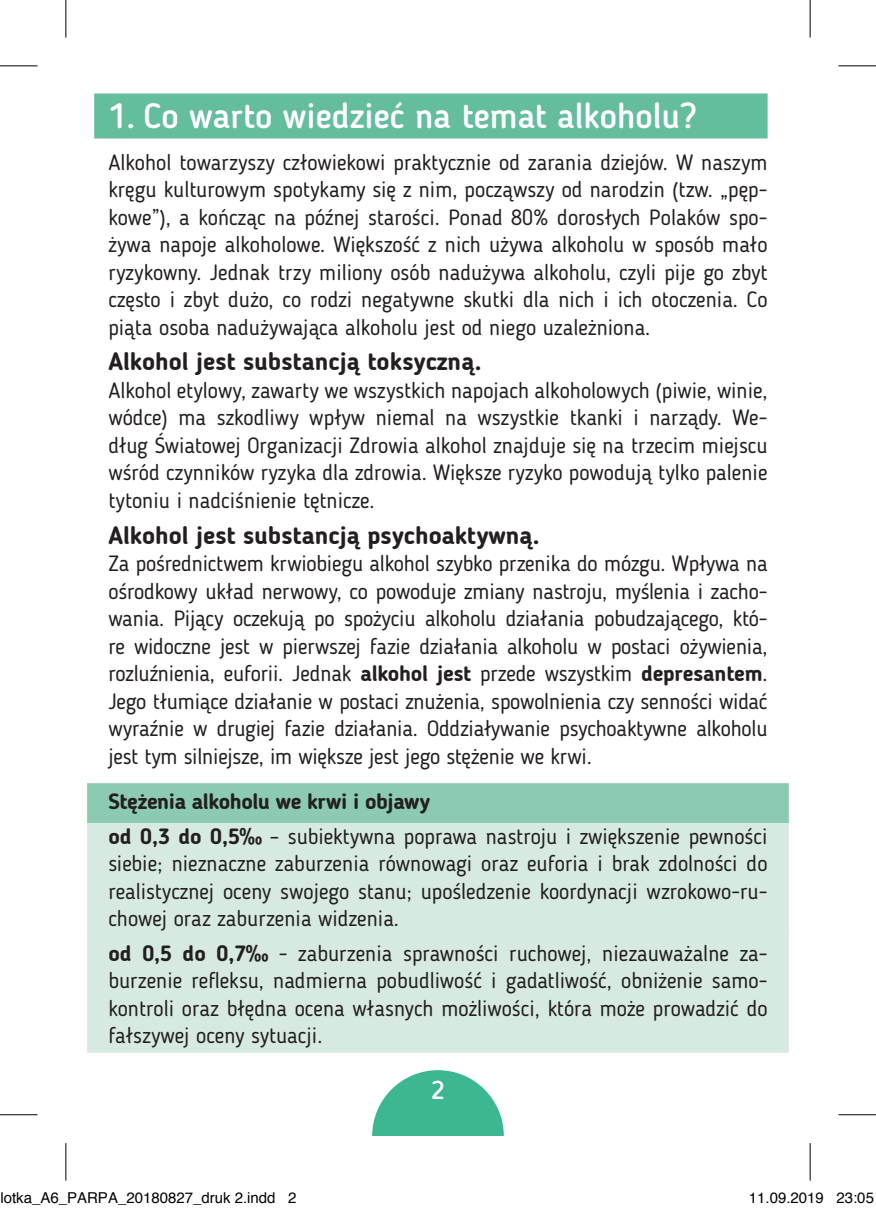
<style>
.page{position:relative;width:876px;height:1211px;background:#fff}
.page>*{position:absolute;margin:0;border:0;box-sizing:border-box;transform-origin:0 0}
.t1{font:500 35px "Blogger Sans";color:#fff}
._3level{font:700 25px "Blogger Sans";color:#231f20}
.t2{font:500 25px "Blogger Sans";color:#fff}
._1level{font:22px/27.5px "Blogger Sans";color:#231f20;text-align:justify}
._1level_blue_bg{font:22px/27.5px "Blogger Sans";color:#231f20;text-align:justify}
._1level-2{font:700 22px "Blogger Sans";letter-spacing:-.02em;color:#231f20}
.t3{font:15px "Helvetica";color:#000}
.s1{font-weight:700}
.s2{font-family:"Arial";font-weight:700}
</style>
<div class="page">
<svg style="left:372px;top:1070px;width:132px;height:66px"></svg>
<div style="left:94px;top:94px;width:673px;height:45px;background:#64bd9c"></div>
<div style="left:87px;top:783px;width:702px;height:40px;background:#8ccab2"></div>
<div style="left:87px;top:823px;width:702px;height:113px;background:#d7eae1"></div>
<div style="left:87px;top:933px;width:702px;height:120px;background:#d7eae1"></div>
<svg style="left:809px;top:0;width:1px;height:37px"></svg>
<svg style="left:809px;top:1143px;width:1px;height:38px"></svg>
<hr style="left:0;top:65px;width:38px;height:1px;background:#000">
<hr style="left:838px;top:65px;width:38px;height:1px;background:#000">
<hr style="left:0;top:1114px;width:38px;height:1px;background:#000">
<hr style="left:838px;top:1114px;width:38px;height:1px;background:#000">
<hr style="left:65px;top:0;width:1px;height:37px;background:#000">
<hr style="left:65px;top:1143px;width:1px;height:38px;background:#000">
<hr style="left:810px;top:0;width:1px;height:37px;background:#000">
<hr style="left:810px;top:1143px;width:1px;height:38px;background:#000">
<p class="t1" style="left:108px;top:95px;width:590px">1. Co warto wiedzieć na temat alkoholu?</p>
<p class="_1level" style="left:108px;top:148px;width:661px">Alkohol towarzyszy człowiekowi praktycznie od zarania dziejów. W naszym kręgu kulturowym spotykamy się z nim, począwszy od narodzin (tzw. „pęp&shy;kowe”), a kończąc na późnej starości. Ponad 80% dorosłych Polaków spo&shy;żywa napoje alkoholowe. Większość z nich używa alkoholu w sposób mało ryzykowny. Jednak trzy miliony osób nadużywa alkoholu, czyli pije go zbyt często i zbyt dużo, co rodzi negatywne skutki dla nich i ich otoczenia. Co piąta osoba nadużywająca alkoholu jest od niego uzależniona.</p>
<p class="_3level" style="left:108px;top:347px;width:374px">Alkohol jest substancją toksyczną.</p>
<p class="_1level" style="left:108px;top:376px;width:661px">Alkohol etylowy, zawarty we wszystkich napojach alkoholowych (piwie, winie, wódce) ma szkodliwy wpływ niemal na wszystkie tkanki i narządy. We&shy;dług Światowej Organizacji Zdrowia alkohol znajduje się na trzecim miejscu wśród czynników ryzyka dla zdrowia. Większe ryzyko powodują tylko palenie tytoniu i nadciśnienie tętnicze.</p>
<p class="_3level" style="left:108px;top:520px;width:433px">Alkohol jest substancją psychoaktywną.</p>
<p class="_1level" style="left:108px;top:550px;width:661px">Za pośrednictwem krwiobiegu alkohol szybko przenika do mózgu. Wpływa na ośrodkowy układ nerwowy, co powoduje zmiany nastroju, myślenia i zacho&shy;wania. Pijący oczekują po spożyciu alkoholu działania pobudzającego, któ&shy;re widoczne jest w pierwszej fazie działania alkoholu w postaci ożywienia, rozluźnienia, euforii. Jednak <span class="s1">alkohol jest</span> przede wszystkim <span class="s1">depresantem</span>.<br>Jego tłumiące działanie w postaci znużenia, spowolnienia czy senności widać wyraźnie w drugiej fazie działania. Oddziaływanie psychoaktywne alkoholu jest tym silniejsze, im większe jest jego stężenie we krwi.</p>
<p class="_1level-2" style="left:108px;top:788px;width:323px">Stężenia alkoholu we krwi i objawy</p>
<p class="_1level_blue_bg" style="left:108px;top:822px;width:661px"><span class="s1">od 0,3 do 0,5</span><span class="s2">‰</span> – subiektywna poprawa nastroju i zwiększenie pewności siebie; nieznaczne zaburzenia równowagi oraz euforia i brak zdolności do realistycznej oceny swojego stanu; upośledzenie koordynacji wzrokowo-ru&shy;chowej oraz zaburzenia widzenia.</p>
<p class="_1level_blue_bg" style="left:108px;top:939px;width:661px"><span class="s1">od 0,5 do 0,7</span><span class="s2">‰</span> - zaburzenia sprawności ruchowej, niezauważalne za&shy;burzenie refleksu, nadmierna pobudliwość i gadatliwość, obniżenie samo&shy;kontroli oraz błędna ocena własnych możliwości, która może prowadzić do fałszywej oceny sytuacji.</p>
<p class="t2" style="left:431px;top:1075px;width:14px">2</p>
<p class="t3" style="left:0;top:1187px;width:298px">lotka_A6_PARPA_20180827_druk 2.indd 2</p>
<p class="t3" style="left:749px;top:1187px;width:127px">11.09.2019 23:05</p>
</div>
